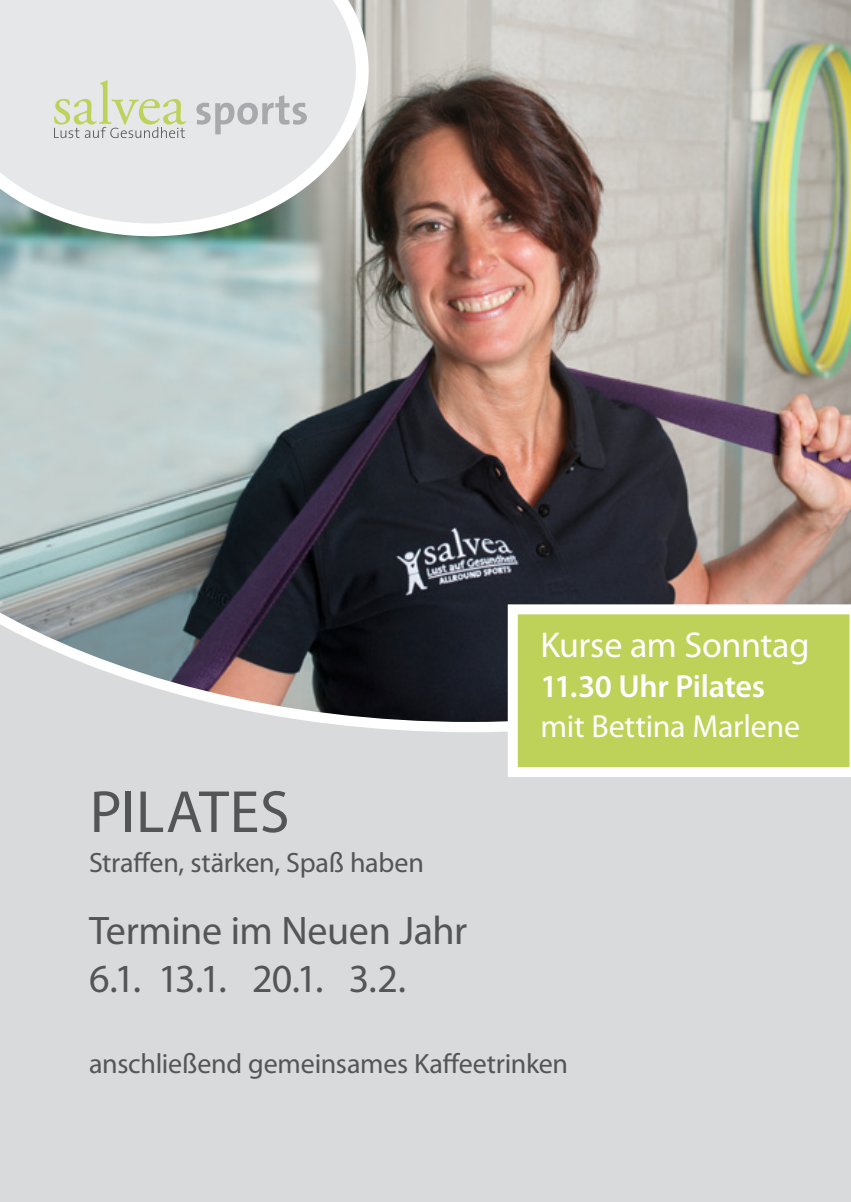
<style>
.page{position:relative;width:851px;height:1202px;background:#fff}
.page>*{position:absolute;margin:0;border:0;box-sizing:border-box;transform-origin:0 0}
.t1{font:60px "Myriad Pro";letter-spacing:.01em;color:#545557}
.t2{font:40px/48px "Myriad Pro";letter-spacing:-.01em;color:#545557}
.t3{font:36px "Myriad Pro";letter-spacing:-.015em;color:#fff}
.t4{font:32px "Myriad Pro";letter-spacing:-.01em;color:#fff}
.t5{font:600 32px "Myriad Pro";letter-spacing:-.01em;color:#fff}
.t6{font:28px "Myriad Pro";letter-spacing:-.005em;color:#545557}
</style>
<div class="page">
<div style="left:0;top:0;width:850px;height:1202px;background:#d9dadc"></div>
<img style="left:0;top:0;width:850px;height:732px">
<svg style="left:502px;top:599px;width:348px;height:178px;background:#c3d26f"></svg>
<svg style="left:0;top:0;width:368px;height:236px"></svg>
<svg style="left:196px;top:95px;width:111px;height:39px"></svg>
<svg style="left:54px;top:80px;width:132px;height:58px"></svg>
<h1 class="t1" style="left:90px;top:775px;width:201px">Pilates</h1>
<p class="t6" style="left:89px;top:845px;width:336px">Straffen, stärken, Spaß haben</p>
<h2 class="t2" style="left:89px;top:905px;width:379px">Termine im Neuen Jahr<br>6.1. 13.1. 20.1. 3.2.</h2>
<p class="t3" style="left:540px;top:623px;width:270px">Kurse am Sonntag</p>
<p class="t5" style="left:540px;top:666px;width:226px">11.30 Uhr Pilates</p>
<p class="t4" style="left:540px;top:706px;width:261px">mit Bettina Marlene</p>
<p class="t6" style="left:89px;top:1046px;width:480px">anschließend gemeinsames Kaffeetrinken</p>
</div>
